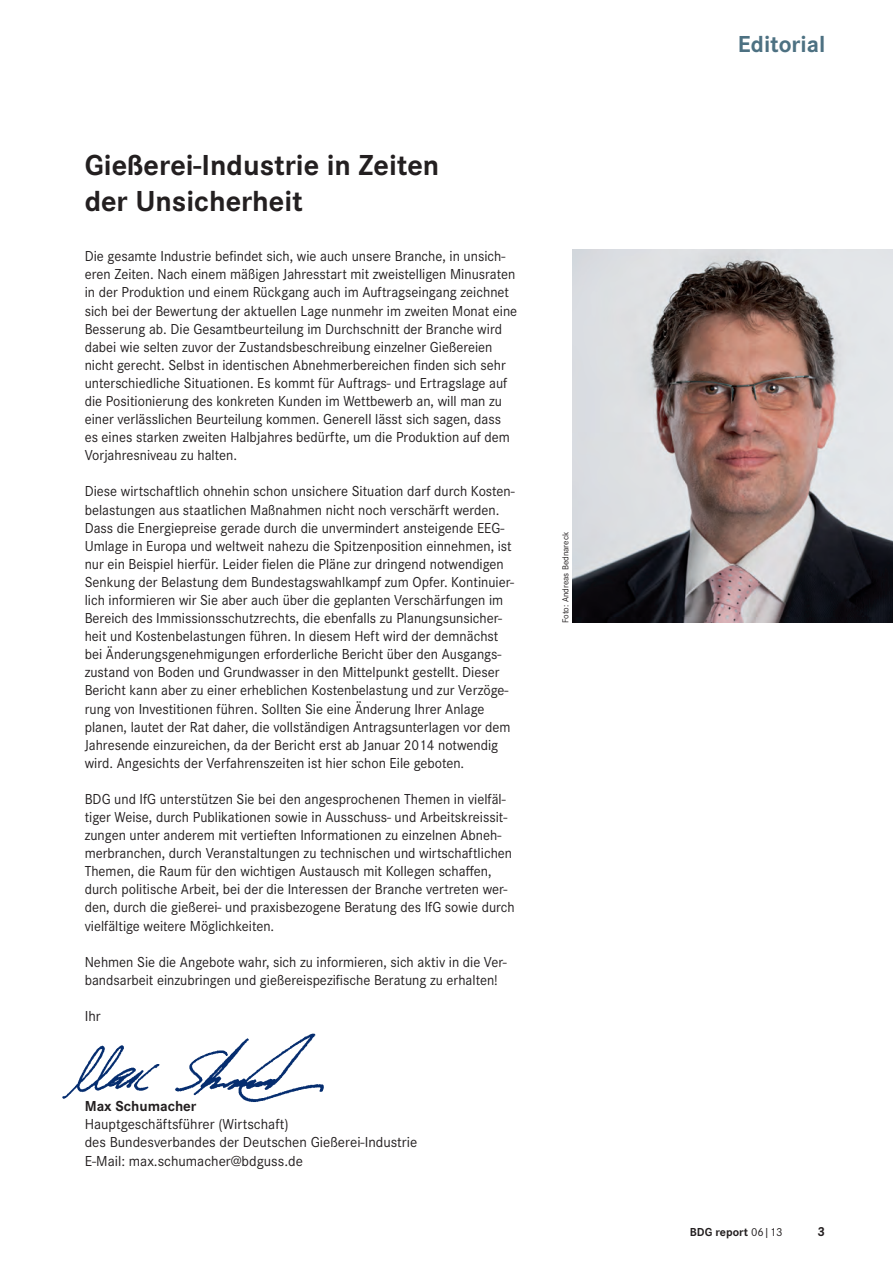
<style>
.page{position:relative;width:893px;height:1263px;background:#fff}
.page>*{position:absolute;margin:0;border:0;box-sizing:border-box;transform-origin:0 0}
.t1{font:700 30px/36px "Corporate S";color:#231f20}
.t2{font:700 24px "Corporate S";color:#4d7182}
.t3{font:15px/18px "Corporate S";color:#231f20;scale:.96 1}
.t4{font:15px/18px "Corporate S";color:#231f20}
.t5{font:700 15px "Corporate S";color:#231f20}
.t6{font:700 13.5px "Corporate S";color:#231f20}
.t7{font:700 12px "Corporate S";color:#231f20}
.t8{font:9px "Corporate S";color:#231f20}
.s1{font-weight:400}
</style>
<div class="page">
<img style="left:572px;top:250px;width:320px;height:373px">
<img style="left:62px;top:1033px;width:262px;height:69px">
<h1 class="t1" style="left:85px;top:148px;width:356px">Gießerei-Industrie in Zeiten der Unsicherheit</h1>
<p class="t3" style="left:85px;top:247px;width:452px">Die gesamte Industrie befindet sich, wie auch unsere Branche, in unsich&shy;eren Zeiten. Nach einem mäßigen Jahresstart mit zweistelligen Minusraten in der Produktion und einem Rückgang auch im Auftragseingang zeichnet sich bei der Bewertung der aktuellen Lage nunmehr im zweiten Monat eine Besserung ab. Die Gesamtbeurteilung im Durchschnitt der Branche wird dabei wie selten zuvor der Zustandsbeschreibung einzelner Gießereien nicht gerecht. Selbst in identischen Abnehmerbereichen finden sich sehr unterschiedliche Situationen. Es kommt für Auftrags- und Ertragslage auf die Positionierung des konkreten Kunden im Wettbewerb an, will man zu einer verlässlichen Beurteilung kommen. Generell lässt sich sagen, dass es eines starken zweiten Halbjahres bedürfte, um die Produktion auf dem Vorjahresniveau zu halten.</p>
<p class="t3" style="left:85px;top:482px;width:449px">Diese wirtschaftlich ohnehin schon unsichere Situation darf durch Kosten&shy;belastungen aus staatlichen Maßnahmen nicht noch verschärft werden.<br>Dass die Energiepreise gerade durch die unvermindert ansteigende EEG-Umlage in Europa und weltweit nahezu die Spitzenposition einnehmen, ist nur ein Beispiel hierfür. Leider fielen die Pläne zur dringend notwendigen Senkung der Belastung dem Bundestagswahlkampf zum Opfer. Kontinuier&shy;lich informieren wir Sie aber auch über die geplanten Verschärfungen im Bereich des Immissionsschutzrechts, die ebenfalls zu Planungsunsicher&shy;heit und Kostenbelastungen führen. In diesem Heft wird der demnächst bei Änderungsgenehmigungen erforderliche Bericht über den Ausgangs&shy;zustand von Boden und Grundwasser in den Mittelpunkt gestellt. Dieser Bericht kann aber zu einer erheblichen Kostenbelastung und zur Verzöge&shy;rung von Investitionen führen. Sollten Sie eine Änderung Ihrer Anlage planen, lautet der Rat daher, die vollständigen Antragsunterlagen vor dem Jahresende einzureichen, da der Bericht erst ab Januar 2014 notwendig wird. Angesichts der Verfahrenszeiten ist hier schon Eile geboten.</p>
<p class="t3" style="left:85px;top:789px;width:449px">BDG und IfG unterstützen Sie bei den angesprochenen Themen in vielfäl&shy;tiger Weise, durch Publikationen sowie in Ausschuss- und Arbeitskreissit&shy;zungen unter anderem mit vertieften Informationen zu einzelnen Abneh&shy;merbranchen, durch Veranstaltungen zu technischen und wirtschaftlichen Themen, die Raum für den wichtigen Austausch mit Kollegen schaffen, durch politische Arbeit, bei der die Interessen der Branche vertreten wer&shy;den, durch die gießerei- und praxisbezogene Beratung des IfG sowie durch vielfältige weitere Möglichkeiten.</p>
<p class="t3" style="left:85px;top:952px;width:441px">Nehmen Sie die Angebote wahr, sich zu informieren, sich aktiv in die Ver&shy;bandsarbeit einzubringen und gießereispezifische Beratung zu erhalten!</p>
<p class="t4" style="left:85px;top:1006px;width:17px">Ihr</p>
<p class="t5" style="left:85px;top:1097px;width:113px">Max Schumacher</p>
<p class="t4" style="left:85px;top:1115px;width:334px">Hauptgeschäftsführer (Wirtschaft)<br>des Bundesverbandes der Deutschen Gießerei-Industrie<br>E-Mail: max.schumacher@bdguss.de</p>
<p class="t8" style="left:560px;top:623px;width:93px;rotate:-90deg">Foto: Andreas Bednareck</p>
<h2 class="t2" style="left:737px;top:30px;width:89px">Editorial</h2>
<p class="t7" style="left:689px;top:1224px;width:94px">BDG report <span class="s1">06|13</span></p>
<p class="t6" style="left:817px;top:1223px;width:9px">3</p>
</div>
